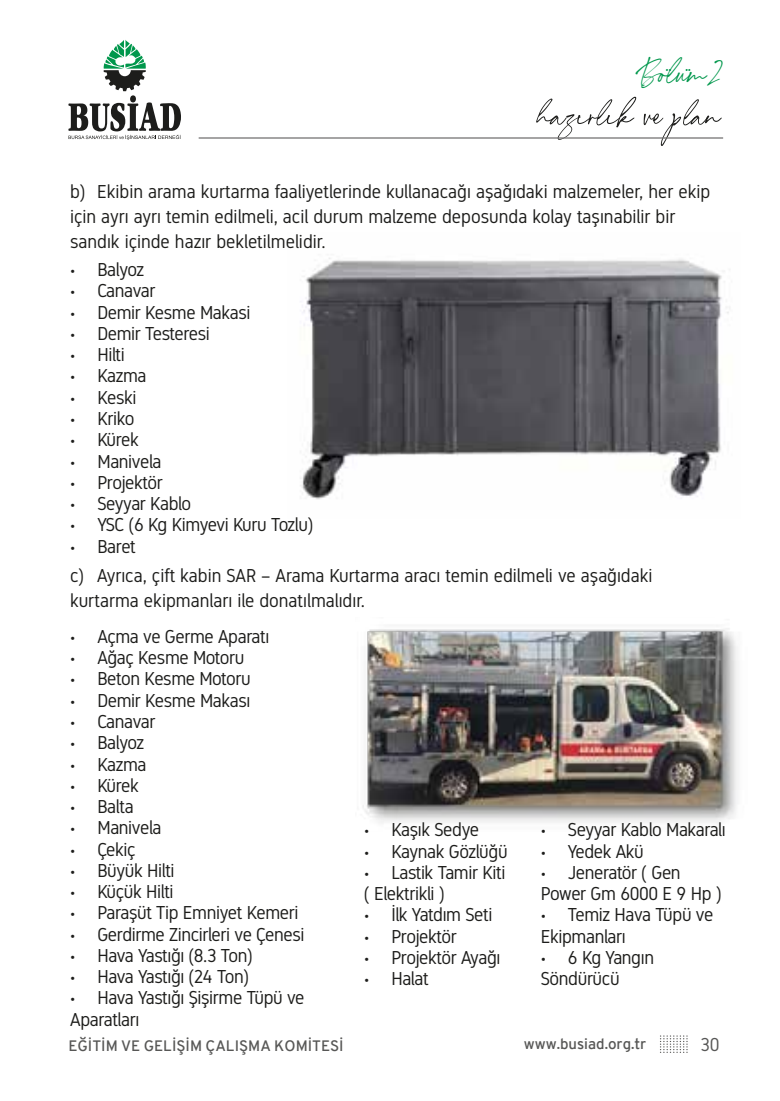
<style>
.page{position:relative;width:780px;height:1101px;background:#fff}
.page>*{position:absolute;margin:0;border:0;box-sizing:border-box;transform-origin:0 0}
.t1{font:32.5px "Annette Bradford DEMO";color:#00974c}
.t2{font:18.75px/21.2px "Gidole";letter-spacing:-.02em;color:#1d1d1b}
.t3{font:18.75px/25px "Gidole";color:#1d1d1b}
.t4{font:18.75px "Gidole";color:#575756}
.t5{font:15px "Overpass";color:#575756}
</style>
<div class="page">
<img style="left:300px;top:258px;width:430px;height:242px">
<svg style="left:660px;top:1035px;width:27px;height:17px"></svg>
<svg style="left:68px;top:40px;width:113px;height:100px"></svg>
<svg style="left:536px;top:97px;width:100px;height:43px"></svg>
<svg style="left:643px;top:99px;width:78px;height:47px"></svg>
<hr style="left:199px;top:137px;width:524px;height:2px;background:#706f6f">
<svg style="left:355px;top:258px;width:366px;height:242px"></svg>
<img style="left:362px;top:628px;width:376px;height:195px">
<h1 class="t1" style="left:635px;top:55px;width:87px">Bolum2</h1>
<h1 class="t1" style="left:669px;top:42px;width:25px">.. ..</h1>
<p class="t3" style="left:70px;top:178px;width:641px">b) Ekibin arama kurtarma faaliyetlerinde kullanacağı aşağıdaki malzemeler, her ekip için ayrı ayrı temin edilmeli, acil durum malzeme deposunda kolay taşınabilir bir sandık içinde hazır bekletilmelidir.</p>
<p class="t2" style="left:70px;top:259px;width:75px">• Balyoz</p>
<p class="t2" style="left:70px;top:280px;width:87px">• Canavar</p>
<p class="t2" style="left:70px;top:301px;width:182px">• Demir Kesme Makasi</p>
<p class="t2" style="left:70px;top:323px;width:141px">• Demir Testeresi</p>
<p class="t2" style="left:70px;top:344px;width:56px">• Hilti</p>
<p class="t2" style="left:70px;top:365px;width:78px">• Kazma</p>
<p class="t2" style="left:70px;top:386px;width:68px">• Keski</p>
<p class="t2" style="left:70px;top:408px;width:66px">• Kriko</p>
<p class="t2" style="left:70px;top:429px;width:70px">• Kürek</p>
<p class="t2" style="left:70px;top:450px;width:93px">• Manivela</p>
<p class="t2" style="left:70px;top:471px;width:94px">• Projektör</p>
<p class="t2" style="left:70px;top:492px;width:122px">• Seyyar Kablo</p>
<p class="t2" style="left:70px;top:514px;width:244px">• YSC (6 Kg Kimyevi Kuru Tozlu)</p>
<p class="t2" style="left:70px;top:535px;width:67px">• Baret</p>
<p class="t3" style="left:70px;top:562px;width:584px">c) Ayrıca, çift kabin SAR – Arama Kurtarma aracı temin edilmeli ve aşağıdaki kurtarma ekipmanları ile donatılmalıdır.</p>
<p class="t2" style="left:70px;top:625px;width:201px">• Açma ve Germe Aparatı</p>
<p class="t2" style="left:70px;top:647px;width:176px">• Ağaç Kesme Motoru</p>
<p class="t2" style="left:70px;top:668px;width:182px">• Beton Kesme Motoru</p>
<p class="t2" style="left:70px;top:689px;width:182px">• Demir Kesme Makası</p>
<p class="t2" style="left:70px;top:710px;width:87px">• Canavar</p>
<p class="t2" style="left:70px;top:732px;width:75px">• Balyoz</p>
<p class="t2" style="left:70px;top:753px;width:78px">• Kazma</p>
<p class="t2" style="left:70px;top:774px;width:70px">• Kürek</p>
<p class="t2" style="left:70px;top:795px;width:65px">• Balta</p>
<p class="t2" style="left:70px;top:817px;width:93px">• Manivela</p>
<p class="t2" style="left:70px;top:838px;width:67px">• Çekiç</p>
<p class="t2" style="left:70px;top:859px;width:106px">• Büyük Hilti</p>
<p class="t2" style="left:70px;top:880px;width:105px">• Küçük Hilti</p>
<p class="t2" style="left:70px;top:902px;width:230px">• Paraşüt Tip Emniyet Kemeri</p>
<p class="t2" style="left:70px;top:923px;width:236px">• Gerdirme Zincirleri ve Çenesi</p>
<p class="t2" style="left:70px;top:944px;width:184px">• Hava Yastığı (8.3 Ton)</p>
<p class="t2" style="left:70px;top:965px;width:180px">• Hava Yastığı (24 Ton)</p>
<p class="t2" style="left:70px;top:987px;width:236px">• Hava Yastığı Şişirme Tüpü ve<br>Aparatları</p>
<p class="t5" style="left:68px;top:1036px;width:277px">EĞİTİM VE GELİŞİM ÇALIŞMA KOMİTESİ</p>
<p class="t2" style="left:364px;top:819px;width:116px">• Kaşık Sedye</p>
<p class="t2" style="left:364px;top:840px;width:145px">• Kaynak Gözlüğü</p>
<p class="t2" style="left:364px;top:861px;width:143px">• Lastik Tamir Kiti ( Elektrikli )</p>
<p class="t2" style="left:364px;top:904px;width:130px">• İlk Yatdım Seti</p>
<p class="t2" style="left:364px;top:925px;width:94px">• Projektör</p>
<p class="t2" style="left:364px;top:946px;width:138px">• Projektör Ayağı</p>
<p class="t2" style="left:364px;top:967px;width:66px">• Halat</p>
<p class="t2" style="left:540px;top:819px;width:186px">• Seyyar Kablo Makaralı</p>
<p class="t2" style="left:540px;top:840px;width:105px">• Yedek Akü</p>
<p class="t2" style="left:540px;top:861px;width:182px">• Jeneratör ( Gen<br>Power Gm 6000 E 9 Hp )</p>
<p class="t2" style="left:540px;top:904px;width:174px">• Temiz Hava Tüpü ve<br>Ekipmanları</p>
<p class="t2" style="left:540px;top:946px;width:115px">• 6 Kg Yangın<br>Söndürücü</p>
<p class="t5" style="left:524px;top:1034px;width:124px">www.busiad.org.tr</p>
<p class="t4" style="left:700px;top:1033px;width:21px">30</p>
</div>
